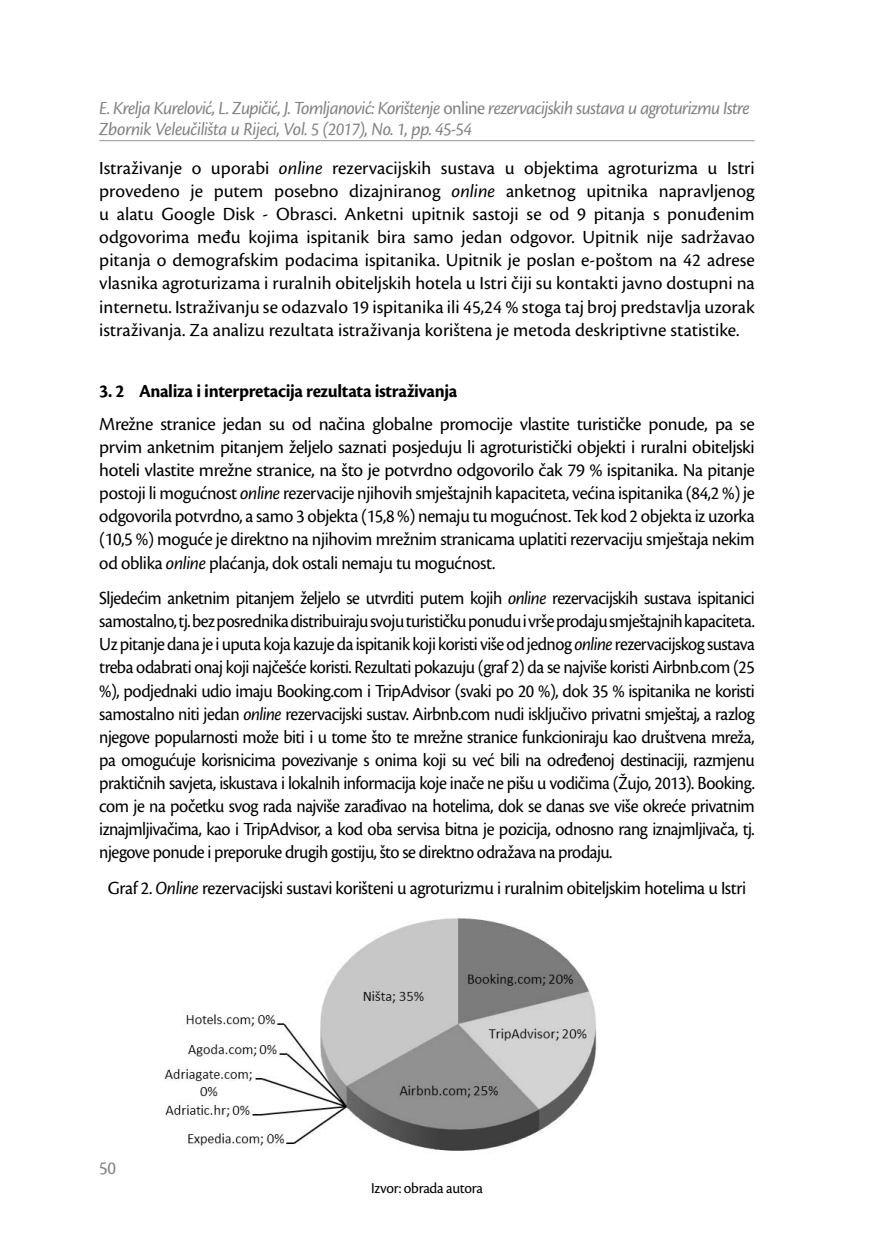
<style>
.page{position:relative;width:874px;height:1241px;background:#fff}
.page>*{position:absolute;margin:0;border:0;box-sizing:border-box;transform-origin:0 0}
.Standard__Web{font:19.25px/23.1px "Cronos Pro";letter-spacing:-.02em;color:#000;text-align:justify}
.Standard__Web-2{font:19.25px/23.1px "Cronos Pro";letter-spacing:-.02em;color:#000;text-align:justify;scale:.94 1}
.t1{font:italic 19.25px/21px "Cronos Pro";letter-spacing:-.035em;color:#828282;scale:.96 1}
.Opis_slike{font:19.25px "Cronos Pro";letter-spacing:-.02em;color:#000;scale:.96 1}
.t2{font:700 19.25px "Cronos Pro";letter-spacing:-.02em;color:#000;scale:.96 1}
.t3{font:19.25px "Cronos Pro";color:#828282;scale:.96 1}
.Izvor{font:15.75px "Cronos Pro";letter-spacing:-.02em;color:#000;scale:.96 1}
.s1{font-style:normal}
.s2{font-style:italic}
</style>
<div class="page">
<hr style="left:99px;top:140px;width:655px;height:1px;background:#959595">
<img style="left:164px;top:918px;width:433px;height:233px">
<p class="t1" style="left:99px;top:98px;width:679px">E. Krelja Kurelović, L. Zupičić, J. Tomljanović: Korištenje <span class="s1">online</span> rezervacijskih sustava u agroturizmu Istre<br>Zbornik Veleučilišta u Rijeci, Vol. 5 (2017), No. 1, pp. 45-54</p>
<p class="Standard__Web" style="left:99px;top:156px;width:656px">Istraživanje o uporabi <span class="s2">online</span> rezervacijskih sustava u objektima agroturizma u Istri provedeno je putem posebno dizajniranog <span class="s2">online</span> anketnog upitnika napravljenog u alatu Google Disk - Obrasci. Anketni upitnik sastoji se od 9 pitanja s ponuđenim odgovorima među kojima ispitanik bira samo jedan odgovor. Upitnik nije sadržavao pitanja o demografskim podacima ispitanika. Upitnik je poslan e-poštom na 42 adrese vlasnika agroturizama i ruralnih obiteljskih hotela u Istri čiji su kontakti javno dostupni na internetu. Istraživanju se odazvalo 19 ispitanika ili 45,24 % stoga taj broj predstavlja uzorak istraživanja. Za analizu rezultata istraživanja korištena je metoda deskriptivne statistike.</p>
<p class="t2" style="left:99px;top:380px;width:374px">3. 2 Analiza i interpretacija rezultata istraživanja</p>
<p class="Standard__Web" style="left:99px;top:412px;width:656px">Mrežne stranice jedan su od načina globalne promocije vlastite turističke ponude, pa se prvim anketnim pitanjem željelo saznati posjeduju li agroturistički objekti i ruralni obiteljski hoteli vlastite mrežne stranice, na što je potvrdno odgovorilo čak 79 % ispitanika. Na pitanje postoji li mogućnost <span class="s2">online</span> rezervacije njihovih smještajnih kapaciteta, većina ispitanika (84,2 %) je odgovorila potvrdno, a samo 3 objekta (15,8 %) nemaju tu mogućnost. Tek kod 2 objekta iz uzorka (10,5 %) moguće je direktno na njihovim mrežnim stranicama uplatiti rezervaciju smještaja nekim od oblika <span class="s2">online</span> plaćanja, dok ostali nemaju tu mogućnost.</p>
<p class="Standard__Web-2" style="left:99px;top:586px;width:698px">Sljedećim anketnim pitanjem željelo se utvrditi putem kojih <span class="s2">online</span> rezervacijskih sustava ispitanici samostalno, tj. bez posrednika distribuiraju svoju turističku ponudu i vrše prodaju smještajnih kapaciteta.<br>Uz pitanje dana je i uputa koja kazuje da ispitanik koji koristi više od jednog <span class="s2">online</span> rezervacijskog sustava treba odabrati onaj koji najčešće koristi. Rezultati pokazuju (graf 2) da se najviše koristi Airbnb.com (25 %), podjednaki udio imaju Booking.com i TripAdvisor (svaki po 20 %), dok 35 % ispitanika ne koristi samostalno niti jedan <span class="s2">online</span> rezervacijski sustav. Airbnb.com nudi isključivo privatni smještaj, a razlog njegove popularnosti može biti i u tome što te mrežne stranice funkcioniraju kao društvena mreža, pa omogućuje korisnicima povezivanje s onima koji su već bili na određenoj destinaciji, razmjenu praktičnih savjeta, iskustava i lokalnih informacija koje inače ne pišu u vodičima (Žujo, 2013). Booking. com je na početku svog rada najviše zarađivao na hotelima, dok se danas sve više okreće privatnim iznajmljivačima, kao i TripAdvisor, a kod oba servisa bitna je pozicija, odnosno rang iznajmljivača, tj. njegove ponude i preporuke drugih gostiju, što se direktno odražava na prodaju.</p>
<p class="Opis_slike" style="left:108px;top:876px;width:666px">Graf 2. <span class="s2">Online</span> rezervacijski sustavi korišteni u agroturizmu i ruralnim obiteljskim hotelima u Istri</p>
<p class="t3" style="left:99px;top:1156px;width:19px">50</p>
<p class="Izvor" style="left:371px;top:1178px;width:118px">Izvor: obrada autora</p>
</div>
